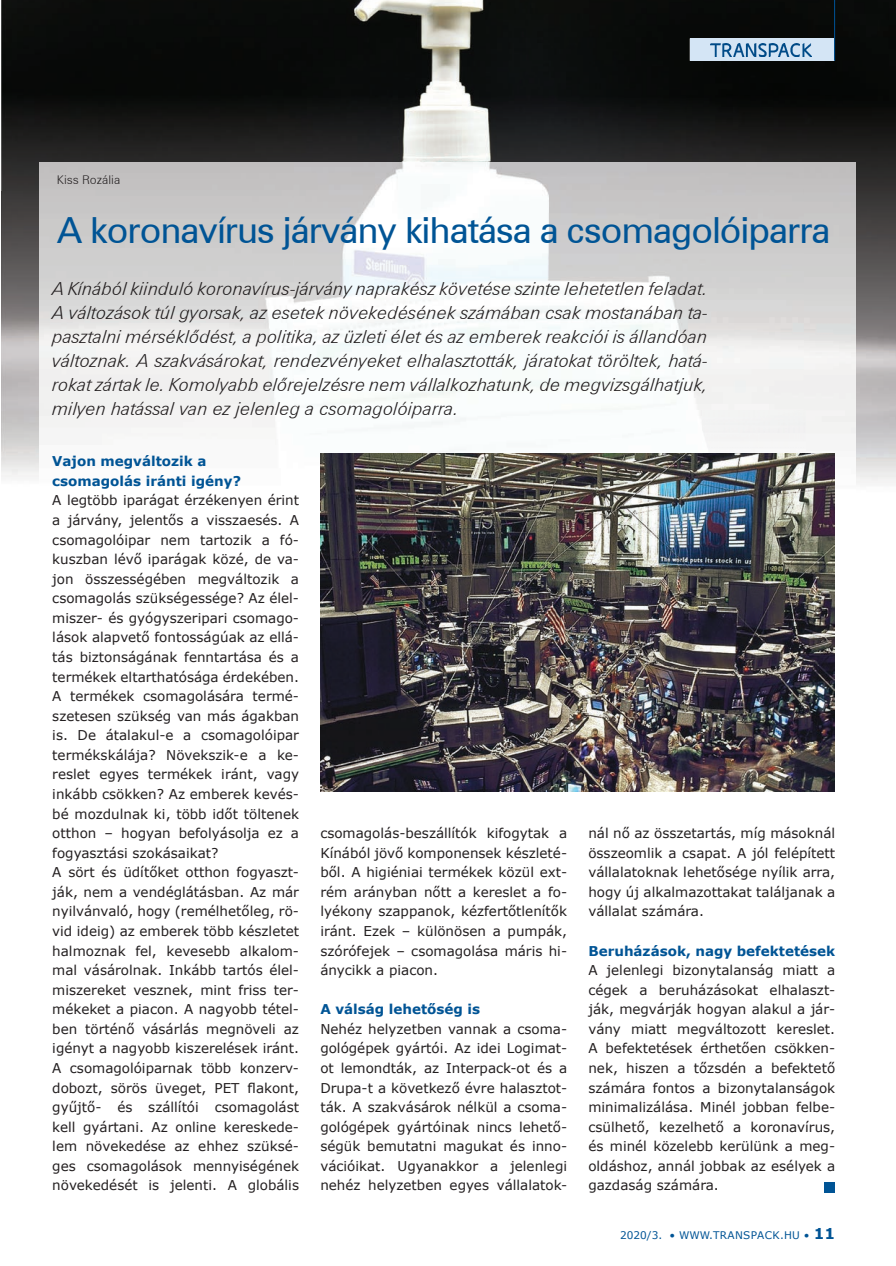
<style>
.page{position:relative;width:896px;height:1266px;background:#fff}
.page>*{position:absolute;margin:0;border:0;box-sizing:border-box;transform-origin:0 0}
.t1{font:36px "Zurich PFL Normal";letter-spacing:-.03em;color:#005495}
.t2{font:18px/24px "Zurich Lt PFL Italic";color:#231f20;text-align:justify}
.t3{font:13.5px/19.5px "Verdana";color:#231f20;text-align:justify}
.t4{font:700 13.5px/19.5px "Verdana";color:#005495}
.t5{font:12px "Zurich Lt PFL Normal";color:#231f20}
.t6{font:10.5px "Verdana";letter-spacing:.035em;color:#005495}
.s1{font-weight:700;font-size:15px}
</style>
<div class="page">
<img style="left:1px;top:0;width:323px;height:192px">
<img style="left:324px;top:0;width:322px;height:162px">
<img style="left:646px;top:0;width:249px;height:192px">
<img style="left:1px;top:192px;width:39px;height:285px">
<img style="left:855px;top:192px;width:40px;height:291px">
<img style="left:40px;top:162px;width:815px;height:347px">
<div style="left:689px;top:38px;width:145px;height:23px;background:#d4e5f5"></div>
<hr style="left:833px;top:0;width:2px;height:61px;background:#004b87">
<img style="left:710px;top:44px;width:101px;height:13px">
<div style="left:824px;top:1181px;width:11px;height:11px;background:#005495"></div>
<img style="left:320px;top:454px;width:514px;height:337px">
<p class="t5" style="left:57px;top:173px;width:65px">Kiss Rozália</p>
<h1 class="t1" style="left:57px;top:205px;width:775px">A koronavírus járvány kihatása a csomagolóiparra</h1>
<p class="t2" style="left:52px;top:276px;width:657px">A Kínából kiinduló koronavírus-járvány naprakész követése szinte lehetetlen feladat.<br>A változások túl gyorsak, az esetek növekedésének számában csak mostanában ta&shy;pasztalni mérséklődést, a politika, az üzleti élet és az emberek reakciói is állandóan változnak. A szakvásárokat, rendezvényeket elhalasztották, járatokat töröltek, hatá&shy;rokat zártak le. Komolyabb előrejelzésre nem vállalkozhatunk, de megvizsgálhatjuk, milyen hatással van ez jelenleg a csomagolóiparra.</p>
<p class="t4" style="left:52px;top:451px;width:190px">Vajon megváltozik a csomagolás iránti igény?</p>
<p class="t3" style="left:52px;top:490px;width:248px;text-align:left">A legtöbb iparágat érzékenyen érint a járvány, jelentős a visszaesés. A csomagolóipar nem tartozik a fó&shy;kuszban lévő iparágak közé, de va&shy;jon összességében megváltozik a csomagolás szükségessége? Az élel&shy;miszer- és gyógyszeripari csomago&shy;lások alapvető fontosságúak az ellá&shy;tás biztonságának fenntartása és a termékek eltarthatósága érdekében.<br>A termékek csomagolására termé&shy;szetesen szükség van más ágakban is. De átalakul-e a csomagolóipar termékskálája? Növekszik-e a ke&shy;reslet egyes termékek iránt, vagy inkább csökken? Az emberek kevés&shy;bé mozdulnak ki, több időt töltenek otthon – hogyan befolyásolja ez a fogyasztási szokásaikat?<br>A sört és üdítőket otthon fogyaszt&shy;ják, nem a vendéglátásban. Az már nyilvánvaló, hogy (remélhetőleg, rö&shy;vid ideig) az emberek több készletet halmoznak fel, kevesebb alkalom&shy;mal vásárolnak. Inkább tartós élel&shy;miszereket vesznek, mint friss ter&shy;mékeket a piacon. A nagyobb tétel&shy;ben történő vásárlás megnöveli az igényt a nagyobb kiszerelések iránt.<br>A csomagolóiparnak több konzerv&shy;dobozt, sörös üveget, PET flakont, gyűjtő- és szállítói csomagolást kell gyártani. Az online kereskede&shy;lem növekedése az ehhez szüksé&shy;ges csomagolások mennyiségének növekedését is jelenti. A globális</p>
<p class="t3" style="left:320px;top:823px;width:248px">csomagolás-beszállítók kifogytak a Kínából jövő komponensek készleté&shy;ből. A higiéniai termékek közül ext&shy;rém arányban nőtt a kereslet a fo&shy;lyékony szappanok, kézfertőtlenítők iránt. Ezek – különösen a pumpák, szórófejek – csomagolása máris hi&shy;ánycikk a piacon.</p>
<p class="t4" style="left:320px;top:999px;width:161px">A válság lehetőség is</p>
<p class="t3" style="left:320px;top:1019px;width:248px">Nehéz helyzetben vannak a csoma&shy;gológépek gyártói. Az idei Logimat&shy;ot lemondták, az Interpack-ot és a Drupa-t a következő évre halasztot&shy;ták. A szakvásárok nélkül a csoma&shy;gológépek gyártóinak nincs lehető&shy;ségük bemutatni magukat és inno&shy;vációikat. Ugyanakkor a jelenlegi nehéz helyzetben egyes vállalatok-</p>
<p class="t3" style="left:588px;top:823px;width:248px">nál nő az összetartás, míg másoknál összeomlik a csapat. A jól felépített vállalatoknak lehetősége nyílik arra, hogy új alkalmazottakat találjanak a vállalat számára.</p>
<p class="t4" style="left:588px;top:940px;width:248px">Beruházások, nagy befektetések</p>
<p class="t3" style="left:588px;top:960px;width:248px">A jelenlegi bizonytalanság miatt a cégek a beruházásokat elhalaszt&shy;ják, megvárják hogyan alakul a jár&shy;vány miatt megváltozott kereslet.<br>A befektetések érthetően csökken&shy;nek, hiszen a tőzsdén a befektető számára fontos a bizonytalanságok minimalizálása. Minél jobban felbe&shy;csülhető, kezelhető a koronavírus, és minél közelebb kerülünk a meg&shy;oldáshoz, annál jobbak az esélyek a gazdaság számára.</p>
<p class="t6" style="left:620px;top:1228px;width:216px">2020/3. • WWW.TRANSPACK.HU • <span class="s1">11</span></p>
</div>
